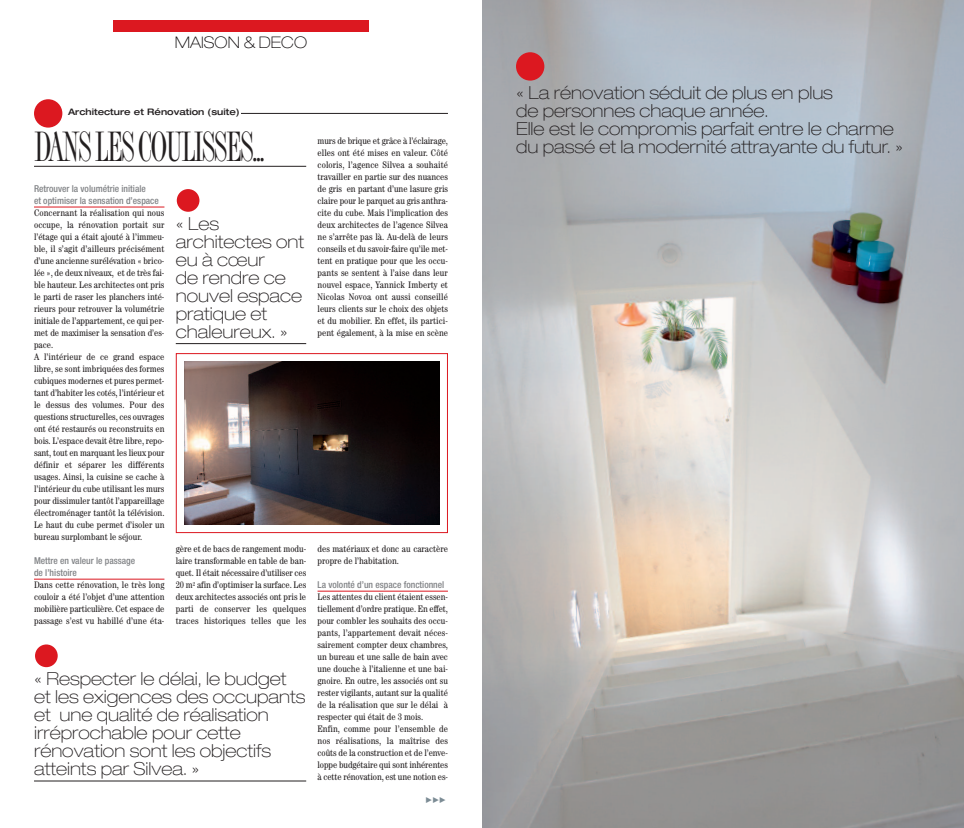
<style>
.page{position:relative;width:964px;height:828px;background:#fff}
.page>*{position:absolute;margin:0;border:0;box-sizing:border-box;transform-origin:0 0}
.t1{font:44px "Fashion Compressed Plain";letter-spacing:-.05em;color:#231f20;scale:.85 1}
.t2{font:100 expanded 18px/18px "Helvetica Neue";color:#231f20}
.t3{font:100 expanded 16px "Helvetica Neue";color:#0d090a}
.t4{font:condensed 9.5px/12px "Century LT";color:#231f20}
.t5{font:500 condensed 9.5px/12px "Helvetica Neue";color:#808285}
.t6{font:500 expanded 9px "Helvetica Neue";color:#231f20}
</style>
<div class="page">
<hr style="left:34px;top:207px;width:130px;height:1px;background:#dc1820">
<hr style="left:34px;top:579px;width:130px;height:1px;background:#dc1820">
<hr style="left:317px;top:591px;width:131px;height:1px;background:#dc1820">
<div style="left:113px;top:20px;width:256px;height:11px;background:#dc1820"></div>
<hr style="left:34px;top:166px;width:272px;height:1px;background:#231f20">
<img style="left:482px;top:0;width:482px;height:828px">
<hr style="left:241px;top:113px;width:207px;height:1px;background:#231f20">
<div style="left:34px;top:99px;width:28px;height:29px;background:#dc1820;border-radius:50%"></div>
<div style="left:516px;top:52px;width:28px;height:29px;background:#dc1820;border-radius:50%"></div>
<div style="left:176px;top:353px;width:272px;height:180px;border:1px solid #dc1820"></div>
<img style="left:184px;top:361px;width:255px;height:163px">
<hr style="left:34px;top:781px;width:272px;height:1px;background:#231f20">
<div style="left:35px;top:644px;width:23px;height:23px;background:#dc1820;border-radius:50%"></div>
<hr style="left:176px;top:343px;width:130px;height:1px;background:#231f20">
<div style="left:177px;top:189px;width:22px;height:23px;background:#dc1820;border-radius:50%"></div>
<h3 class="t3" style="left:175px;top:37px;width:134px">MAISON &amp; DECO</h3>
<p class="t6" style="left:68px;top:109px;width:173px">Architecture et Rénovation (suite)</p>
<h1 class="t1" style="left:34px;top:132px;width:273px">DANSLESCOULISSES .</h1>
<p class="t5" style="left:34px;top:183px;width:126px">Retrouver la volumétrie initiale<br>et optimiser la sensation d’espace</p>
<p class="t4" style="left:34px;top:208px;width:132px">Concernant la réalisation qui nous occupe, la rénovation portait sur l’étage qui a était ajouté à l’immeu&shy;ble, il s’agit d’ailleurs précisément d’une ancienne surélévation « brico&shy;lée », de deux niveaux, et de très fai&shy;ble hauteur. Les architectes ont pris le parti de raser les planchers inté&shy;rieurs pour retrouver la volumétrie initiale de l’appartement, ce qui per&shy;met de maximiser la sensation d’es&shy;pace.<br>A l’intérieur de ce grand espace libre, se sont imbriquées des formes cubiques modernes et pures permet&shy;tant d’habiter les cotés, l’intérieur et le dessus des volumes. Pour des questions structurelles, ces ouvrages ont été restaurés ou reconstruits en bois. L’espace devait être libre, repo&shy;sant, tout en marquant les lieux pour définir et séparer les différents usages. Ainsi, la cuisine se cache à l’intérieur du cube utilisant les murs pour dissimuler tantôt l’appareillage électroménager tantôt la télévision.<br>Le haut du cube permet d’isoler un bureau surplombant le séjour.</p>
<p class="t5" style="left:34px;top:555px;width:103px">Mettre en valeur le passage de l’histoire</p>
<p class="t4" style="left:34px;top:580px;width:132px;text-align:justify">Dans cette rénovation, le très long couloir a été l’objet d’une attention mobilière particulière. Cet espace de passage s’est vu habillé d’une éta-</p>
<h2 class="t2" style="left:176px;top:216px;width:130px">« Les architectes ont eu à cœur<br>de rendre ce nouvel espace pratique et chaleureux. »</h2>
<p class="t4" style="left:176px;top:544px;width:132px;text-align:justify">gère et de bacs de rangement modu&shy;laire transformable en table de ban&shy;quet. Il était nécessaire d’utiliser ces 20 m<sup>2</sup> afin d’optimiser la surface. Les deux architectes associés ont pris le parti de conserver les quelques traces historiques telles que les</p>
<h2 class="t2" style="left:34px;top:671px;width:273px">« Respecter le délai, le budget et les exigences des occupants et une qualité de réalisation irréprochable pour cette rénovation sont les objectifs atteints par Silvea. »</h2>
<p class="t4" style="left:317px;top:136px;width:132px;text-align:justify">murs de brique et grâce à l’éclairage, elles ont été mises en valeur. Côté coloris, l’agence Silvea a souhaité travailler en partie sur des nuances de gris en partant d’une lasure gris claire pour le parquet au gris anthra&shy;cite du cube. Mais l’implication des deux architectes de l’agence Silvea ne s’arrête pas là. Au-delà de leurs conseils et du savoir-faire qu’ile met&shy;tent en pratique pour que les occu&shy;pants se sentent à l’aise dans leur nouvel espace, Yannick Imberty et Nicolas Novoa ont aussi conseillé leurs clients sur le choix des objets et du mobilier. En effet, ils partici&shy;pent également, à la mise en scène</p>
<p class="t4" style="left:317px;top:544px;width:132px">des matériaux et donc au caractère propre de l’habitation.</p>
<p class="t5" style="left:317px;top:579px;width:128px">La volonté d’un espace fonctionnel</p>
<p class="t4" style="left:317px;top:592px;width:132px">Les attentes du client étaient essen&shy;tiellement d’ordre pratique. En effet, pour combler les souhaits des occu&shy;pants, l’appartement devait néces&shy;sairement compter deux chambres, un bureau et une salle de bain avec une douche à l’italienne et une bai&shy;gnoire. En outre, les associés ont su rester vigilants, autant sur la qualité de la réalisation que sur le délai à respecter qui était de 3 mois.<br>Enfin, comme pour l’ensemble de nos réalisations, la maîtrise des coûts de la construction et de l’enve&shy;loppe budgétaire qui sont inhérentes à cette rénovation, est une notion es-</p>
<h2 class="t2" style="left:516px;top:85px;width:389px">« La rénovation séduit de plus en plus<br>de personnes chaque année.<br>Elle est le compromis parfait entre le charme du passé et la modernité attrayante du futur. »</h2>
</div>
